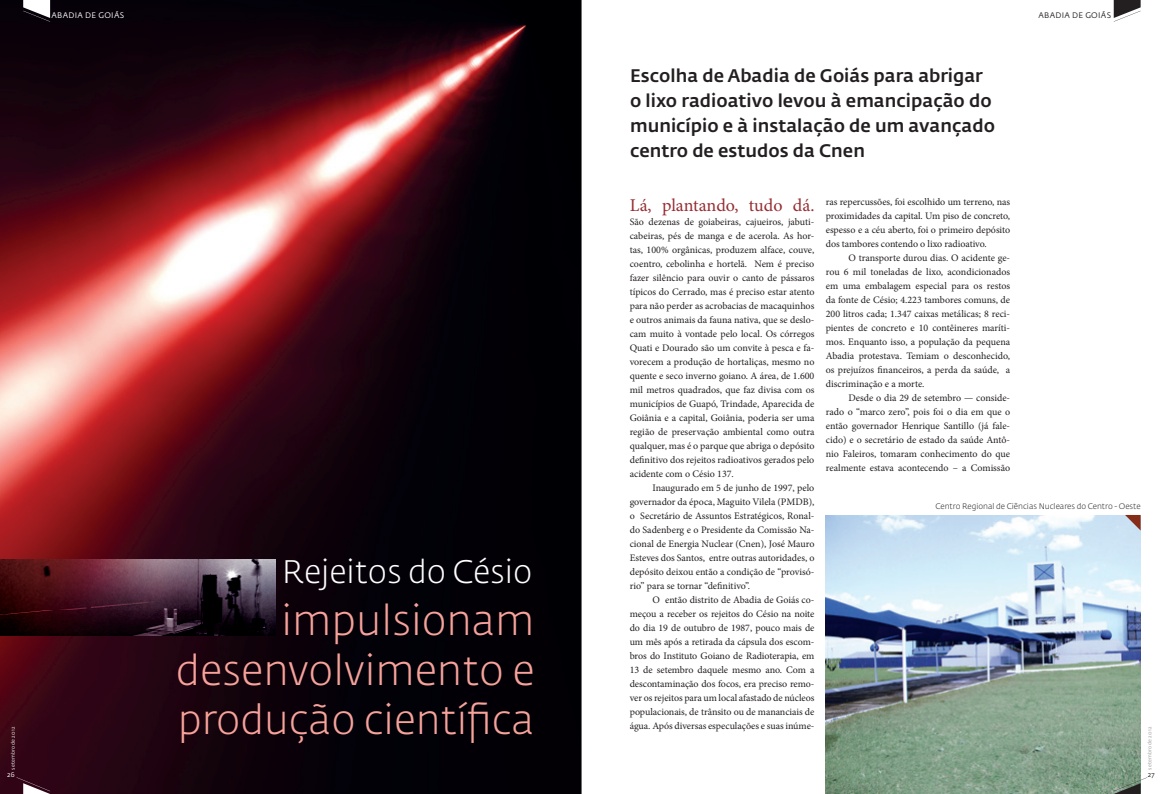
<style>
.page{position:relative;width:1163px;height:794px;background:#fff}
.page>*{position:absolute;margin:0;border:0;box-sizing:border-box;transform-origin:0 0}
.t1{font:300 41.8px/50.1px "Fedra Sans Std";color:#f7a29b;text-align:right}
.t2{font:300 40.8px "Fedra Sans Std";color:#f7a29b}
.t3{font:300 32.3px "Fedra Sans Std";color:#fff}
.t4{font:500 18px/25px "Fedra Sans Std";color:#231f20}
.t5{font:18px "Minion Pro";color:#962e33}
.t6{font:10px/14px "Minion Pro";letter-spacing:-.005em;color:#231f20;text-align:justify}
.t7{font:300 8px "Fedra Sans Std";color:#231f20}
.t8{font:8px "Fedra Sans Std";letter-spacing:.04em;color:#fff}
.t9{font:8px "Fedra Sans Std";letter-spacing:.04em;color:#231f20}
.t10{font:7px "Fedra Sans Std";color:#fff}
.t11{font:7px "Fedra Sans Std";color:#231f20}
.t12{font:5px "Fedra Sans Std";letter-spacing:.03em;color:#fff}
.t13{font:5px "Fedra Sans Std";letter-spacing:.03em;color:#939598}
</style>
<div class="page">
<img style="left:0;top:0;width:581px;height:794px">
<svg style="left:23px;top:0;width:27px;height:22px"></svg>
<svg style="left:16px;top:777px;width:34px;height:17px"></svg>
<img style="left:0;top:559px;width:275px;height:76px">
<img style="left:825px;top:515px;width:315px;height:279px">
<svg style="left:1113px;top:0;width:27px;height:22px"></svg>
<svg style="left:1113px;top:777px;width:34px;height:17px"></svg>
<svg style="left:1124px;top:515px;width:16px;height:15px"></svg>
<p class="t8" style="left:52px;top:10px;width:74px">ABADIA DE GOIÁS</p>
<p class="t12" style="left:10px;top:769px;width:44px;rotate:-90deg">SETEMBRO DE 2012</p>
<p class="t10" style="left:7px;top:770px;width:9px">26</p>
<h3 class="t3" style="left:282px;top:552px;width:252px">Rejeitos do Césio</h3>
<h1 class="t1" style="left:176px;top:595px;width:360px">impulsionam desenvolvimento e</h1>
<h2 class="t2" style="left:178px;top:694px;width:358px">produção científica</h2>
<h3 class="t4" style="left:630px;top:63px;width:366px">Escolha de Abadia de Goiás para abrigar o lixo radioativo levou à emancipação do município e à instalação de um avançado centro de estudos da Cnen</h3>
<p class="t9" style="left:1038px;top:10px;width:74px">ABADIA DE GOIÁS</p>
<h3 class="t5" style="left:629px;top:193px;width:186px">Lá, plantando, tudo dá.</h3>
<p class="t6" style="left:629px;top:215px;width:186px">São dezenas de goiabeiras, cajueiros, jabuti&shy;cabeiras, pés de manga e de acerola. As hor&shy;tas, 100% orgânicas, produzem alface, couve, coentro, cebolinha e hortelã. Nem é preciso fazer silêncio para ouvir o canto de pássaros típicos do Cerrado, mas é preciso estar atento para não perder as acrobacias de macaquinhos e outros animais da fauna nativa, que se deslo&shy;cam muito à vontade pelo local. Os córregos Quati e Dourado são um convite à pesca e fa&shy;vorecem a produção de hortaliças, mesmo no quente e seco inverno goiano. A área, de 1.600 mil metros quadrados, que faz divisa com os municípios de Guapó, Trindade, Aparecida de Goiânia e a capital, Goiânia, poderia ser uma região de preservação ambiental como outra qualquer, mas é o parque que abriga o depósito definitivo dos rejeitos radioativos gerados pelo acidente com o Césio 137.</p>
<p class="t6" style="left:629px;top:481px;width:186px;text-indent:23px">Inaugurado em 5 de junho de 1997, pelo governador da época, Maguito Vilela (PMDB), o Secretário de Assuntos Estratégicos, Ronal&shy;do Sadenberg e o Presidente da Comissão Na&shy;cional de Energia Nuclear (Cnen), José Mauro Esteves dos Santos, entre outras autoridades, o depósito deixou então a condição de “provisó&shy;rio” para se tornar “definitivo”.</p>
<p class="t6" style="left:629px;top:593px;width:186px;text-indent:23px">O então distrito de Abadia de Goiás co&shy;meçou a receber os rejeitos do Césio na noite do dia 19 de outubro de 1987, pouco mais de um mês após a retirada da cápsula dos escom&shy;bros do Instituto Goiano de Radioterapia, em 13 de setembro daquele mesmo ano. Com a descontaminação dos focos, era preciso remo&shy;ver os rejeitos para um local afastado de núcleos populacionais, de trânsito ou de mananciais de água. Após diversas especulações e suas inúme-</p>
<p class="t6" style="left:825px;top:195px;width:186px">ras repercussões, foi escolhido um terreno, nas proximidades da capital. Um piso de concreto, espesso e a céu aberto, foi o primeiro depósito dos tambores contendo o lixo radioativo.</p>
<p class="t6" style="left:825px;top:251px;width:186px;text-indent:23px">O transporte durou dias. O acidente ge&shy;rou 6 mil toneladas de lixo, acondicionados em uma embalagem especial para os restos da fonte de Césio; 4.223 tambores comuns, de 200 litros cada; 1.347 caixas metálicas; 8 reci&shy;pientes de concreto e 10 contêineres maríti&shy;mos. Enquanto isso, a população da pequena Abadia protestava. Temiam o desconhecido, os prejuízos financeiros, a perda da saúde, a discriminação e a morte.</p>
<p class="t6" style="left:825px;top:391px;width:186px;text-indent:23px">Desde o dia 29 de setembro — conside&shy;rado o “marco zero”, pois foi o dia em que o então governador Henrique Santillo (já fale&shy;cido) e o secretário de estado da saúde Antô&shy;nio Faleiros, tomaram conhecimento do que realmente estava acontecendo – a Comissão</p>
<p class="t7" style="left:935px;top:501px;width:207px">Centro Regional de Ciências Nucleares do Centro - Oeste</p>
<p class="t13" style="left:1146px;top:769px;width:44px;rotate:-90deg">SETEMBRO DE 2012</p>
<p class="t11" style="left:1147px;top:770px;width:8px">27</p>
</div>
